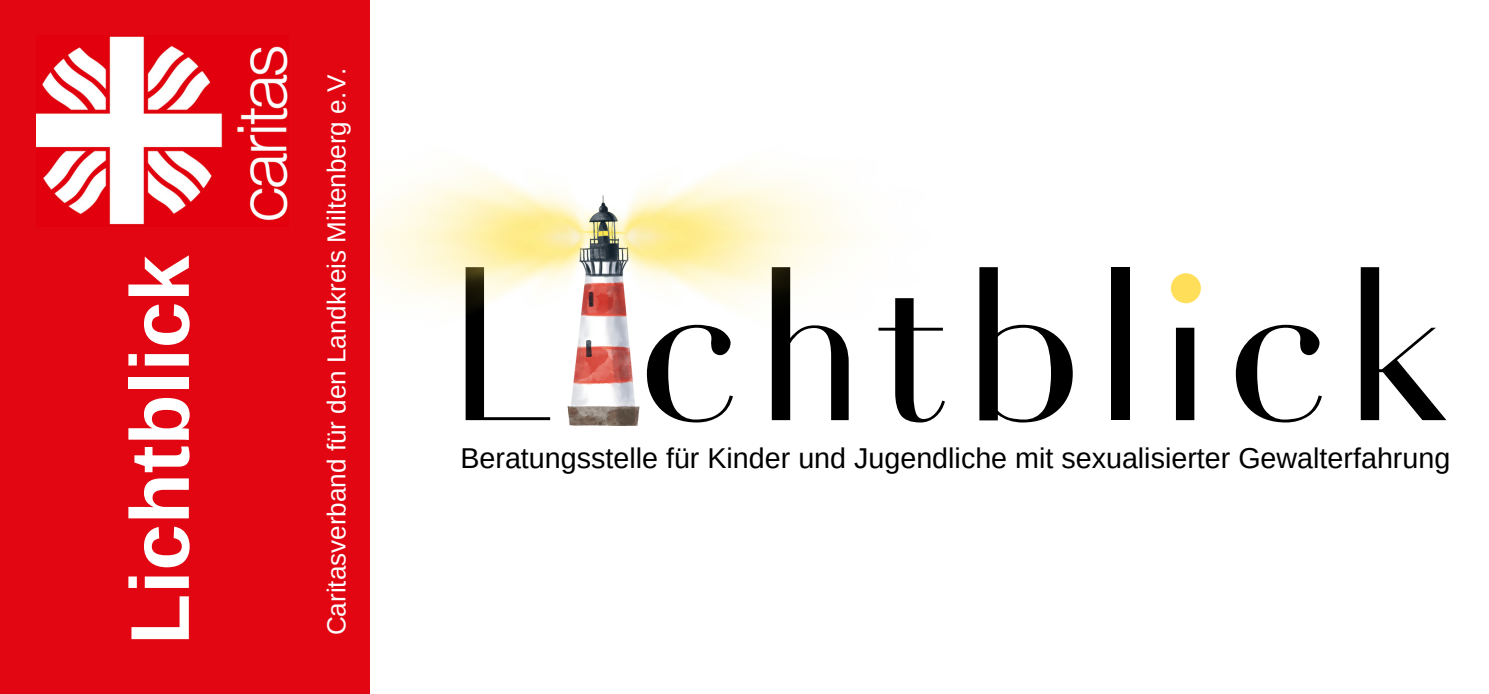
<style>
.page{position:relative;width:1489px;height:694px;background:#fff}
.page>*{position:absolute;margin:0;border:0;box-sizing:border-box;transform-origin:0 0}
.t1{font:292.5px "Fiona";letter-spacing:.065em;color:#000}
.t2{font:700 83.5px "Arimo";color:#fff}
.t3{font:28.75px "Arimo";color:#000}
.t4{font:26px "Arimo";color:#fff}
</style>
<div class="page">
<img style="left:567px;top:195px;width:73px;height:231px">
<img style="left:370px;top:166px;width:217px;height:165px">
<img style="left:620px;top:169px;width:239px;height:163px">
<div style="left:0;top:0;width:370px;height:694px;background:#e10612"></div>
<img style="left:37px;top:36px;width:251px;height:189px">
<p class="t2" style="left:113px;top:644px;width:391px;rotate:-90deg">Lichtblick</p>
<p class="t4" style="left:322px;top:635px;width:569px;rotate:-90deg">Caritasverband für den Landkreis Miltenberg e.V.</p>
<p class="t1" style="left:454px;top:185px;width:997px">Lichtblick</p>
<p class="t3" style="left:460px;top:442px;width:991px">Beratungsstelle für Kinder und Jugendliche mit sexualisierter Gewalterfahrung</p>
</div>
